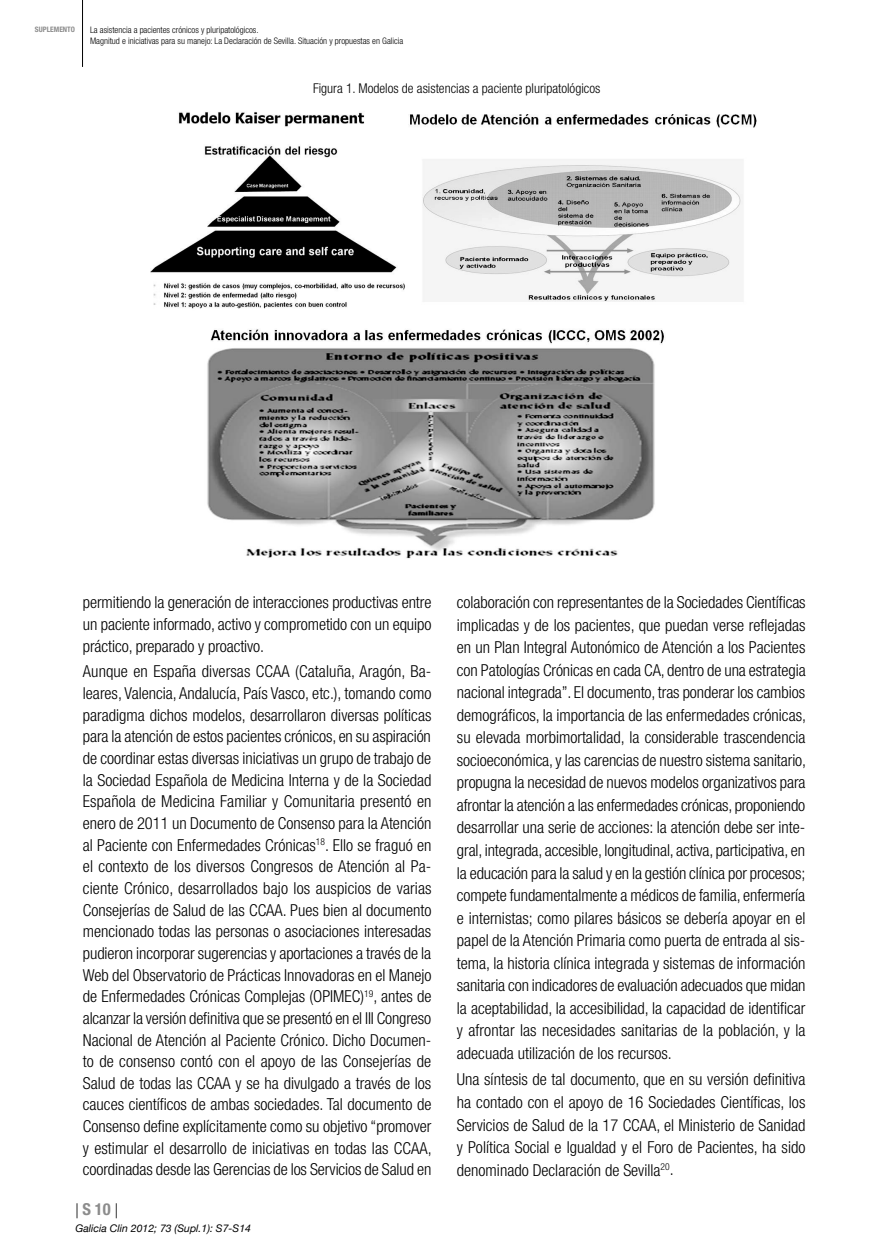
<style>
.page{position:relative;width:888px;height:1258px;background:#fff}
.page>*{position:absolute;margin:0;border:0;box-sizing:border-box;transform-origin:0 0}
.t1{font:300 condensed 16.5px/21.6px "Helvetica Neue";color:#000;text-align:justify}
.t2{font:700 condensed 16.5px "Helvetica Neue";color:#8c8c8c}
.t3{font:300 condensed 13.5px "Helvetica Neue";color:#000}
.t4{font:italic 10.5px "Helvetica Neue";color:#000}
.t5{font:300 condensed 9px/10.8px "Helvetica Neue";color:#000}
.t6{font:700 condensed 7.5px "Helvetica Neue";color:#8c8c8c}
.s1{font-weight:300;font-stretch:normal;font-size:15px;color:#000}
</style>
<div class="page">
<img style="left:150px;top:111px;width:607px;height:448px">
<hr style="left:82px;top:0;width:1px;height:67px;background:#000">
<p class="t6" style="left:35px;top:25px;width:42px">SUPLEMENTO</p>
<p class="t5" style="left:90px;top:24px;width:315px">La asistencia a pacientes crónicos y pluripatológicos.<br>Magnitud e iniciativas para su manejo: La Declaración de Sevilla. Situación y propuestas en Galicia</p>
<p class="t3" style="left:313px;top:81px;width:289px">Figura 1. Modelos de asistencias a paciente pluripatológicos</p>
<p class="t1" style="left:83px;top:591px;width:350px">permitiendo la generación de interacciones productivas entre un paciente informado, activo y comprometido con un equipo práctico, preparado y proactivo.</p>
<p class="t1" style="left:83px;top:661px;width:350px">Aunque en España diversas CCAA (Cataluña, Aragón, Ba&shy;leares, Valencia, Andalucía, País Vasco, etc.), tomando como paradigma dichos modelos, desarrollaron diversas políticas para la atención de estos pacientes crónicos, en su aspiración de coordinar estas diversas iniciativas un grupo de trabajo de la Sociedad Española de Medicina Interna y de la Sociedad Española de Medicina Familiar y Comunitaria presentó en enero de 2011 un Documento de Consenso para la Atención al Paciente con Enfermedades Crónicas<sup>18</sup>. Ello se fraguó en el contexto de los diversos Congresos de Atención al Pa&shy;ciente Crónico, desarrollados bajo los auspicios de varias Consejerías de Salud de las CCAA. Pues bien al documento mencionado todas las personas o asociaciones interesadas pudieron incorporar sugerencias y aportaciones a través de la Web del Observatorio de Prácticas Innovadoras en el Manejo de Enfermedades Crónicas Complejas (OPIMEC)<sup>19</sup>, antes de alcanzar la versión definitiva que se presentó en el III Congreso Nacional de Atención al Paciente Crónico. Dicho Documen&shy;to de consenso contó con el apoyo de las Consejerías de Salud de todas las CCAA y se ha divulgado a través de los cauces científicos de ambas sociedades. Tal documento de Consenso define explícitamente como su objetivo “promover y estimular el desarrollo de iniciativas en todas las CCAA, coordinadas desde las Gerencias de los Servicios de Salud en</p>
<p class="t1" style="left:457px;top:591px;width:351px;line-height:22.5px">colaboración con representantes de la Sociedades Científicas implicadas y de los pacientes, que puedan verse reflejadas en un Plan Integral Autonómico de Atención a los Pacientes con Patologías Crónicas en cada CA, dentro de una estrategia nacional integrada”. El documento, tras ponderar los cambios demográficos, la importancia de las enfermedades crónicas, su elevada morbimortalidad, la considerable trascendencia socioeconómica, y las carencias de nuestro sistema sanitario, propugna la necesidad de nuevos modelos organizativos para afrontar la atención a las enfermedades crónicas, proponiendo desarrollar una serie de acciones: la atención debe ser inte&shy;gral, integrada, accesible, longitudinal, activa, participativa, en la educación para la salud y en la gestión clínica por procesos; compete fundamentalmente a médicos de familia, enfermería e internistas; como pilares básicos se debería apoyar en el papel de la Atención Primaria como puerta de entrada al sis&shy;tema, la historia clínica integrada y sistemas de información sanitaria con indicadores de evaluación adecuados que midan la aceptabilidad, la accesibilidad, la capacidad de identificar y afrontar las necesidades sanitarias de la población, y la adecuada utilización de los recursos.</p>
<p class="t1" style="left:457px;top:1068px;width:350px;line-height:22.5px">Una síntesis de tal documento, que en su versión definitiva ha contado con el apoyo de 16 Sociedades Científicas, los Servicios de Salud de la 17 CCAA, el Ministerio de Sanidad y Política Social e Igualdad y el Foro de Pacientes, ha sido denominado Declaración de Sevilla<sup>20</sup>.</p>
<p class="t2" style="left:75px;top:1199px;width:44px"><span class="s1">|</span>S 10<span class="s1">|</span></p>
<p class="t4" style="left:75px;top:1219px;width:177px">Galicia Clin 2012; 73 (Supl.1): S7-S14</p>
</div>
